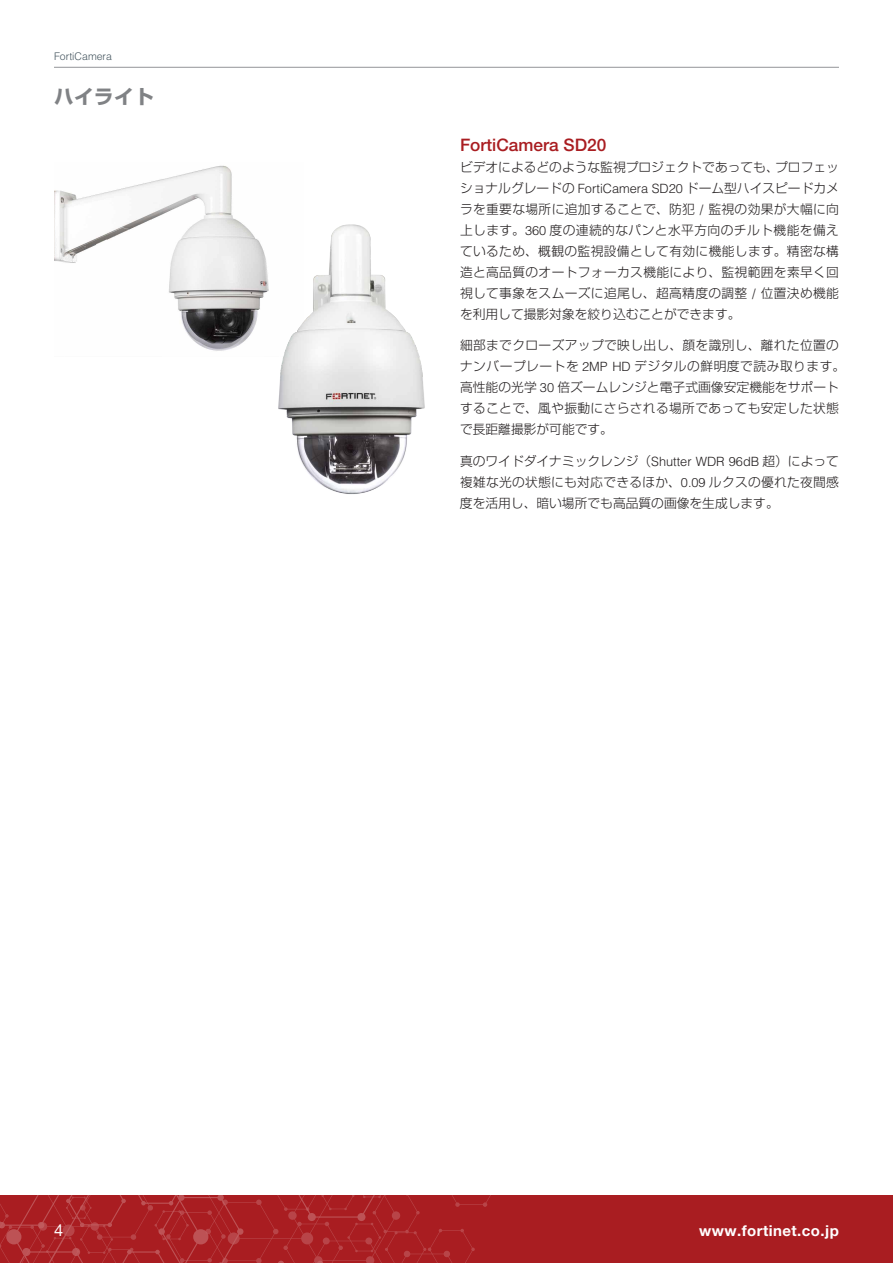
<style>
.page{position:relative;width:893px;height:1263px;background:#fff}
.page>*{position:absolute;margin:0;border:0;box-sizing:border-box;transform-origin:0 0}
.t1{font:700 19.5px "Shin Go Pro";letter-spacing:.03em;color:#808285}
.t2{font:500 17.25px "Helvetica Neue";color:#a91d21}
.t3{font:16.5px "Helvetica Neue LT Pro";color:#fff}
.t4{font:700 15px "Helvetica Neue LT Pro";letter-spacing:.03em;color:#fff}
.t5{font:300 12.75px/21px "Shin Go Pro";letter-spacing:.02em;color:#231f20;text-align:justify}
.t6{font:300 10.5px "Helvetica";color:#45555f}
.s1{font-family:"Helvetica"}
</style>
<div class="page">
<div style="left:0;top:1195px;width:893px;height:68px;background:#a91d21"></div>
<svg style="left:0;top:1195px;width:491px;height:68px"></svg>
<hr style="left:54px;top:67px;width:785px;height:1px;background:#939598">
<img style="left:54px;top:165px;width:214px;height:186px">
<img style="left:268px;top:224px;width:157px;height:270px">
<p class="t6" style="left:54px;top:50px;width:59px">FortiCamera</p>
<h1 class="t1" style="left:54px;top:81px;width:101px">ハイライト</h1>
<h2 class="t2" style="left:460px;top:134px;width:148px">FortiCamera SD20</h2>
<p class="t5" style="left:460px;top:155px;width:381px">ビデオによるどのような監視プロジェクトであっても、プロフェッショナルグレードの <span class="s1">FortiCamera SD20</span> ドーム型ハイスピードカメラを重要な場所に追加することで、防犯 <span class="s1">/</span> 監視の効果が大幅に向上します。<span class="s1">360</span> 度の連続的なパンと水平方向のチルト機能を備えているため、概観の監視設備として有効に機能します。精密な構造と高品質のオートフォーカス機能により、監視範囲を素早く回視して事象をスムーズに追尾し、超高精度の調整 <span class="s1">/</span> 位置決め機能を利用して撮影対象を絞り込むことができます。</p>
<p class="t5" style="left:460px;top:333px;width:387px;text-align:left">細部までクローズアップで映し出し、顔を識別し、離れた位置のナンバープレートを <span class="s1">2MP HD</span> デジタルの鮮明度で読み取ります。高性能の光学 <span class="s1">30</span> 倍ズームレンジと電子式画像安定機能をサポートすることで、風や振動にさらされる場所であっても安定した状態で長距離撮影が可能です。</p>
<p class="t5" style="left:460px;top:449px;width:380px">真のワイドダイナミックレンジ（<span class="s1">Shutter WDR 96dB</span> 超）によって複雑な光の状態にも対応できるほか、<span class="s1">0.09</span> ルクスの優れた夜間感度を活用し、暗い場所でも高品質の画像を生成します。</p>
<p class="t3" style="left:54px;top:1220px;width:11px">4</p>
<p class="t4" style="left:699px;top:1221px;width:141px">www.fortinet.co.jp</p>
</div>
